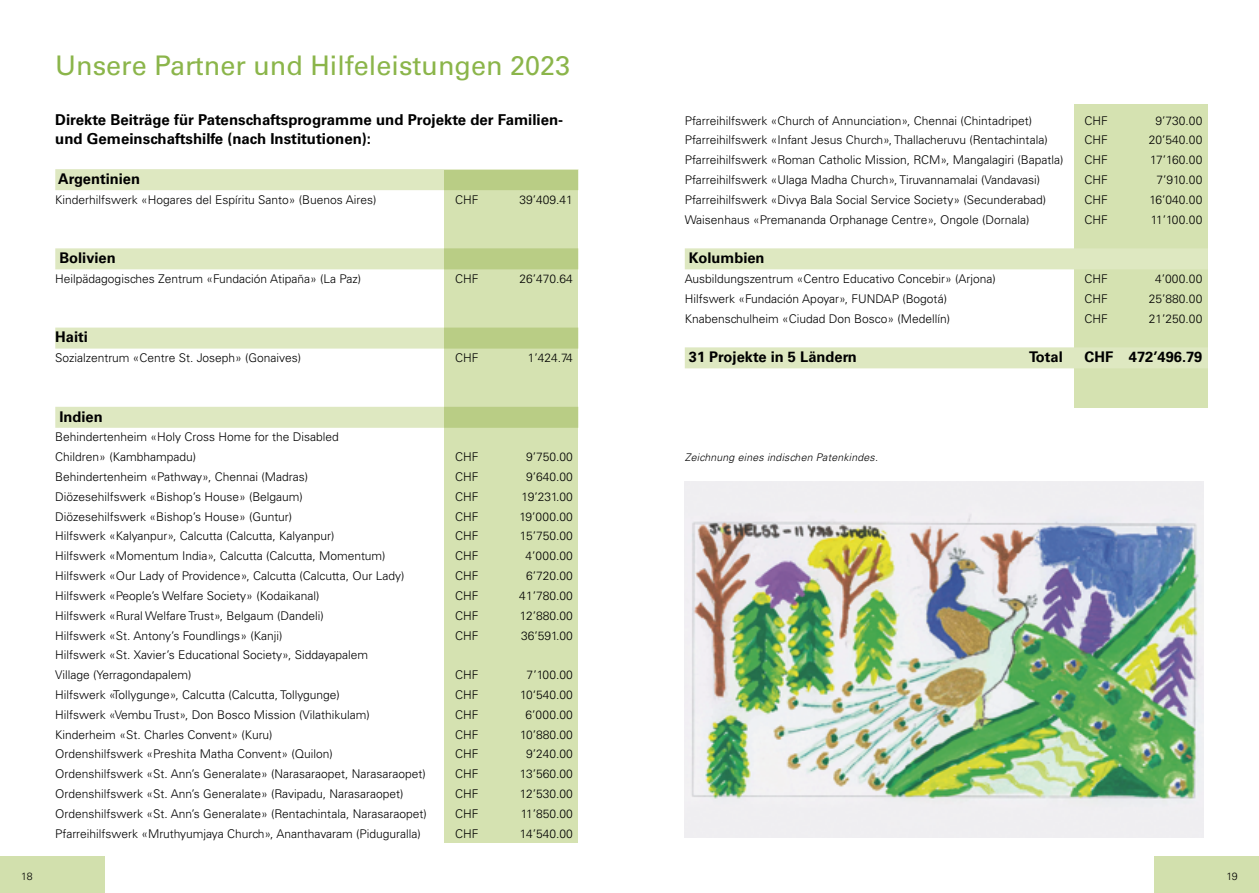
<style>
.page{position:relative;width:1259px;height:893px;background:#fff}
.page>*{position:absolute;margin:0;border:0;box-sizing:border-box;transform-origin:0 0}
.t1{font:27px "Univers LT Std";color:#8bb54a}
.t2{font:700 15px/19.8px "Univers LT Std";color:#000}
.t3{font:700 14.7px "Univers LT Std";color:#000}
.t4{font:300 12px/19.8px "Univers LT Std";color:#000}
.t5{font:italic 300 10.5px "Univers LT Std";letter-spacing:.02em;color:#000}
.t6{font:300 10.5px "Univers LT Std";color:#000}
</style>
<div class="page">
<div style="left:1154px;top:856px;width:105px;height:37px;background:#d2e0ad"></div>
<div style="left:0;top:856px;width:104px;height:37px;background:#d2e0ad"></div>
<div style="left:55px;top:169px;width:523px;height:21px;background:#dee8c1"></div>
<div style="left:55px;top:248px;width:523px;height:21px;background:#dee8c1"></div>
<div style="left:55px;top:328px;width:523px;height:21px;background:#dee8c1"></div>
<div style="left:55px;top:407px;width:523px;height:21px;background:#dee8c1"></div>
<div style="left:444px;top:170px;width:134px;height:673px;background:#d5e2b1"></div>
<div style="left:1074px;top:104px;width:134px;height:303px;background:#d5e2b1"></div>
<div style="left:685px;top:248px;width:523px;height:21px;background:#dee8c1"></div>
<div style="left:685px;top:347px;width:523px;height:21px;background:#dee8c1"></div>
<img style="left:685px;top:482px;width:518px;height:356px">
<h1 class="t1" style="left:55px;top:49px;width:516px">Unsere Partner und Hilfeleistungen 2023</h1>
<p class="t2" style="left:55px;top:110px;width:509px">Direkte Beiträge für Patenschaftsprogramme und Projekte der Familien&shy;und Gemeinschaftshilfe (nach Institutionen):</p>
<p class="t3" style="left:58px;top:170px;width:83px">Argentinien</p>
<p class="t4" style="left:55px;top:190px;width:323px">Kinderhilfswerk «Hogares del Espíritu Santo» (Buenos Aires)</p>
<p class="t4" style="left:455px;top:190px;width:25px">CHF</p>
<p class="t4" style="left:519px;top:190px;width:55px">39’409.41</p>
<p class="t3" style="left:59px;top:249px;width:58px">Bolivien</p>
<p class="t4" style="left:55px;top:269px;width:307px">Heilpädagogisches Zentrum «Fundación Atipaña» (La Paz)</p>
<p class="t4" style="left:455px;top:269px;width:25px">CHF</p>
<p class="t4" style="left:519px;top:269px;width:55px">26’470.64</p>
<p class="t3" style="left:55px;top:329px;width:34px">Haiti</p>
<p class="t4" style="left:55px;top:348px;width:247px">Sozialzentrum «Centre St. Joseph» (Gonaives)</p>
<p class="t4" style="left:455px;top:348px;width:25px">CHF</p>
<p class="t4" style="left:528px;top:348px;width:47px">1’424.74</p>
<p class="t3" style="left:59px;top:408px;width:45px">Indien</p>
<p class="t4" style="left:55px;top:427px;width:285px">Behindertenheim «Holy Cross Home for the Disabled<br>Children» (Kambhampadu)</p>
<p class="t4" style="left:455px;top:447px;width:25px">CHF</p>
<p class="t4" style="left:526px;top:447px;width:48px">9’750.00</p>
<p class="t4" style="left:55px;top:467px;width:254px">Behindertenheim «Pathway», Chennai (Madras)</p>
<p class="t4" style="left:455px;top:467px;width:25px">CHF</p>
<p class="t4" style="left:526px;top:467px;width:48px">9’640.00</p>
<p class="t4" style="left:55px;top:487px;width:249px">Diözesehilfswerk «Bishop’s House» (Belgaum)</p>
<p class="t4" style="left:455px;top:487px;width:25px">CHF</p>
<p class="t4" style="left:521px;top:487px;width:53px">19’231.00</p>
<p class="t4" style="left:55px;top:506px;width:238px">Diözesehilfswerk «Bishop’s House» (Guntur)</p>
<p class="t4" style="left:455px;top:506px;width:25px">CHF</p>
<p class="t4" style="left:519px;top:506px;width:55px">19’000.00</p>
<p class="t4" style="left:55px;top:526px;width:281px">Hilfswerk «Kalyanpur», Calcutta (Calcutta, Kalyanpur)</p>
<p class="t4" style="left:455px;top:526px;width:25px">CHF</p>
<p class="t4" style="left:520px;top:526px;width:55px">15’750.00</p>
<p class="t4" style="left:55px;top:546px;width:332px">Hilfswerk «Momentum India», Calcutta (Calcutta, Momentum)</p>
<p class="t4" style="left:455px;top:546px;width:25px">CHF</p>
<p class="t4" style="left:525px;top:546px;width:49px">4’000.00</p>
<p class="t4" style="left:55px;top:566px;width:351px">Hilfswerk «Our Lady of Providence», Calcutta (Calcutta, Our Lady)</p>
<p class="t4" style="left:455px;top:566px;width:25px">CHF</p>
<p class="t4" style="left:526px;top:566px;width:48px">6’720.00</p>
<p class="t4" style="left:55px;top:586px;width:266px">Hilfswerk «People’s Welfare Society» (Kodaikanal)</p>
<p class="t4" style="left:455px;top:586px;width:25px">CHF</p>
<p class="t4" style="left:519px;top:586px;width:55px">41’780.00</p>
<p class="t4" style="left:55px;top:605px;width:270px">Hilfswerk «Rural Welfare Trust», Belgaum (Dandeli)</p>
<p class="t4" style="left:455px;top:605px;width:25px">CHF</p>
<p class="t4" style="left:520px;top:605px;width:55px">12’880.00</p>
<p class="t4" style="left:55px;top:625px;width:228px">Hilfswerk «St. Antony’s Foundlings» (Kanji)</p>
<p class="t4" style="left:455px;top:625px;width:25px">CHF</p>
<p class="t4" style="left:521px;top:625px;width:53px">36’591.00</p>
<p class="t4" style="left:55px;top:645px;width:314px">Hilfswerk «St. Xavier’s Educational Society», Siddayapalem<br>Village (Yerragondapalem)</p>
<p class="t4" style="left:455px;top:665px;width:25px">CHF</p>
<p class="t4" style="left:526px;top:665px;width:48px">7’100.00</p>
<p class="t4" style="left:55px;top:685px;width:286px">Hilfswerk «Tollygunge», Calcutta (Calcutta, Tollygunge)</p>
<p class="t4" style="left:455px;top:685px;width:25px">CHF</p>
<p class="t4" style="left:520px;top:685px;width:54px">10‘540.00</p>
<p class="t4" style="left:55px;top:704px;width:316px">Hilfswerk «Vembu Trust», Don Bosco Mission (Vilathikulam)</p>
<p class="t4" style="left:455px;top:704px;width:25px">CHF</p>
<p class="t4" style="left:525px;top:704px;width:49px">6’000.00</p>
<p class="t4" style="left:55px;top:724px;width:219px">Kinderheim «St. Charles Convent» (Kuru)</p>
<p class="t4" style="left:455px;top:724px;width:25px">CHF</p>
<p class="t4" style="left:520px;top:724px;width:54px">10’880.00</p>
<p class="t4" style="left:55px;top:744px;width:279px">Ordenshilfswerk «Preshita Matha Convent» (Quilon)</p>
<p class="t4" style="left:455px;top:744px;width:25px">CHF</p>
<p class="t4" style="left:526px;top:744px;width:48px">9’240.00</p>
<p class="t4" style="left:55px;top:764px;width:372px">Ordenshilfswerk «St. Ann’s Generalate» (Narasaraopet, Narasaraopet)</p>
<p class="t4" style="left:455px;top:764px;width:25px">CHF</p>
<p class="t4" style="left:520px;top:764px;width:55px">13’560.00</p>
<p class="t4" style="left:55px;top:784px;width:350px">Ordenshilfswerk «St. Ann’s Generalate» (Ravipadu, Narasaraopet)</p>
<p class="t4" style="left:455px;top:784px;width:25px">CHF</p>
<p class="t4" style="left:520px;top:784px;width:55px">12’530.00</p>
<p class="t4" style="left:55px;top:803px;width:373px">Ordenshilfswerk «St. Ann’s Generalate» (Rentachintala, Narasaraopet)</p>
<p class="t4" style="left:455px;top:803px;width:25px">CHF</p>
<p class="t4" style="left:521px;top:803px;width:54px">11’850.00</p>
<p class="t4" style="left:55px;top:823px;width:367px">Pfarreihilfswerk «Mruthyumjaya Church», Ananthavaram (Piduguralla)</p>
<p class="t4" style="left:455px;top:823px;width:25px">CHF</p>
<p class="t4" style="left:520px;top:823px;width:55px">14’540.00</p>
<p class="t4" style="left:685px;top:110px;width:349px">Pfarreihilfswerk «Church of Annunciation», Chennai (Chintadripet)</p>
<p class="t4" style="left:1084px;top:110px;width:25px">CHF</p>
<p class="t4" style="left:1155px;top:110px;width:48px">9’730.00</p>
<p class="t4" style="left:685px;top:130px;width:364px">Pfarreihilfswerk «Infant Jesus Church», Thallacheruvu (Rentachintala)</p>
<p class="t4" style="left:1084px;top:130px;width:25px">CHF</p>
<p class="t4" style="left:1148px;top:130px;width:55px">20’540.00</p>
<p class="t4" style="left:685px;top:150px;width:380px">Pfarreihilfswerk «Roman Catholic Mission, RCM», Mangalagiri (Bapatla)</p>
<p class="t4" style="left:1084px;top:150px;width:25px">CHF</p>
<p class="t4" style="left:1150px;top:150px;width:54px">17’160.00</p>
<p class="t4" style="left:685px;top:170px;width:357px">Pfarreihilfswerk «Ulaga Madha Church», Tiruvannamalai (Vandavasi)</p>
<p class="t4" style="left:1084px;top:170px;width:25px">CHF</p>
<p class="t4" style="left:1156px;top:170px;width:48px">7’910.00</p>
<p class="t4" style="left:685px;top:190px;width:363px">Pfarreihilfswerk «Divya Bala Social Service Society» (Secunderabad)</p>
<p class="t4" style="left:1084px;top:190px;width:25px">CHF</p>
<p class="t4" style="left:1149px;top:190px;width:55px">16’040.00</p>
<p class="t4" style="left:685px;top:209px;width:346px">Waisenhaus «Premananda Orphanage Centre», Ongole (Dornala)</p>
<p class="t4" style="left:1084px;top:209px;width:25px">CHF</p>
<p class="t4" style="left:1150px;top:209px;width:53px">11’100.00</p>
<p class="t3" style="left:689px;top:249px;width:77px">Kolumbien</p>
<p class="t4" style="left:685px;top:269px;width:313px">Ausbildungszentrum «Centro Educativo Concebir» (Arjona)</p>
<p class="t4" style="left:1084px;top:269px;width:25px">CHF</p>
<p class="t4" style="left:1155px;top:269px;width:49px">4’000.00</p>
<p class="t4" style="left:685px;top:289px;width:264px">Hilfswerk «Fundación Apoyar», FUNDAP (Bogotá)</p>
<p class="t4" style="left:1084px;top:289px;width:25px">CHF</p>
<p class="t4" style="left:1148px;top:289px;width:55px">25’880.00</p>
<p class="t4" style="left:685px;top:308px;width:267px">Knabenschulheim «Ciudad Don Bosco» (Medellín)</p>
<p class="t4" style="left:1084px;top:308px;width:25px">CHF</p>
<p class="t4" style="left:1148px;top:308px;width:55px">21’250.00</p>
<p class="t3" style="left:689px;top:348px;width:169px">31 Projekte in 5 Ländern</p>
<p class="t3" style="left:1029px;top:348px;width:35px">Total</p>
<p class="t3" style="left:1084px;top:348px;width:119px">CHF 472’496.79</p>
<p class="t5" style="left:685px;top:451px;width:195px">Zeichnung eines indischen Patenkindes.</p>
<p class="t6" style="left:21px;top:869px;width:13px">18</p>
<p class="t6" style="left:1226px;top:869px;width:13px">19</p>
</div>
